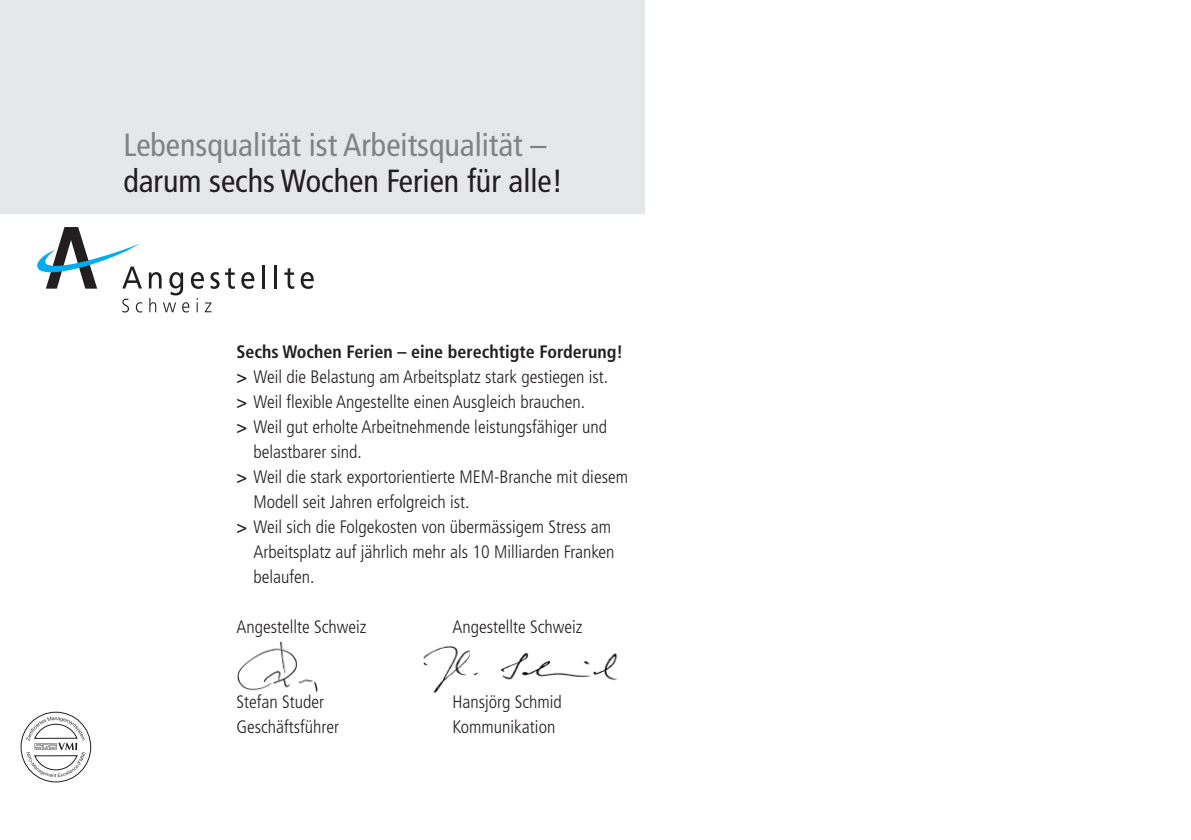
<style>
.page{position:relative;width:1191px;height:840px;background:#fff}
.page>*{position:absolute;margin:0;border:0;box-sizing:border-box;transform-origin:0 0}
.t1{font:condensed 32px "Frutiger";color:#808285}
.t2{font:condensed 32px "Frutiger";color:#231f20}
.t3{font:300 condensed 18px "Frutiger";color:#231f20}
.t4{font:700 condensed 18px "Frutiger";color:#231f20}
.s1{font-weight:700}
</style>
<div class="page">
<div style="left:0;top:0;width:644px;height:214px;background:#e6e7e9"></div>
<svg style="left:37px;top:227px;width:105px;height:61px"></svg>
<svg style="left:149px;top:272px;width:13px;height:16px"></svg>
<svg style="left:169px;top:272px;width:14px;height:23px"></svg>
<svg style="left:191px;top:272px;width:13px;height:17px"></svg>
<svg style="left:210px;top:268px;width:25px;height:21px"></svg>
<svg style="left:241px;top:272px;width:13px;height:17px"></svg>
<hr style="left:262px;top:265px;width:3px;height:23px;background:#231f20">
<hr style="left:275px;top:265px;width:2px;height:23px;background:#231f20">
<svg style="left:284px;top:268px;width:10px;height:21px"></svg>
<svg style="left:301px;top:272px;width:13px;height:17px"></svg>
<svg style="left:122px;top:298px;width:7px;height:14px"></svg>
<svg style="left:136px;top:302px;width:6px;height:10px"></svg>
<svg style="left:149px;top:298px;width:7px;height:14px"></svg>
<svg style="left:163px;top:302px;width:13px;height:10px"></svg>
<svg style="left:182px;top:302px;width:7px;height:10px"></svg>
<svg style="left:197px;top:298px;width:1px;height:14px"></svg>
<svg style="left:205px;top:302px;width:6px;height:10px"></svg>
<svg style="left:21px;top:711px;width:70px;height:70px"></svg>
<img style="left:237px;top:641px;width:81px;height:51px">
<img style="left:423px;top:646px;width:195px;height:47px">
<h1 class="t1" style="left:123px;top:126px;width:424px">Lebensqualität ist Arbeitsqualität –</h1>
<h1 class="t2" style="left:123px;top:162px;width:441px">darum sechs Wochen Ferien für alle!</h1>
<p class="t4" style="left:236px;top:341px;width:388px">Sechs Wochen Ferien – eine berechtigte Forderung!</p>
<p class="t3" style="left:236px;top:366px;width:373px"><span class="s1">&gt;</span> Weil die Belastung am Arbeitsplatz stark gestiegen ist.</p>
<p class="t3" style="left:236px;top:391px;width:350px"><span class="s1">&gt;</span> Weil flexible Angestellte einen Ausgleich brauchen.</p>
<p class="t3" style="left:236px;top:416px;width:372px"><span class="s1">&gt;</span> Weil gut erholte Arbeitnehmende leistungsfähiger und</p>
<p class="t3" style="left:253px;top:441px;width:110px">belastbarer sind.</p>
<p class="t3" style="left:236px;top:466px;width:393px"><span class="s1">&gt;</span> Weil die stark exportorientierte MEM-Branche mit diesem</p>
<p class="t3" style="left:253px;top:491px;width:217px">Modell seit Jahren erfolgreich ist.</p>
<p class="t3" style="left:236px;top:516px;width:376px"><span class="s1">&gt;</span> Weil sich die Folgekosten von übermässigem Stress am</p>
<p class="t3" style="left:253px;top:541px;width:362px">Arbeitsplatz auf jährlich mehr als 10 Milliarden Franken</p>
<p class="t3" style="left:253px;top:566px;width:62px">belaufen.</p>
<p class="t3" style="left:236px;top:616px;width:132px">Angestellte Schweiz</p>
<p class="t3" style="left:452px;top:616px;width:132px">Angestellte Schweiz</p>
<p class="t3" style="left:236px;top:691px;width:89px">Stefan Studer</p>
<p class="t3" style="left:452px;top:691px;width:111px">Hansjörg Schmid</p>
<p class="t3" style="left:236px;top:716px;width:104px">Geschäftsführer</p>
<p class="t3" style="left:452px;top:716px;width:104px">Kommunikation</p>
</div>
